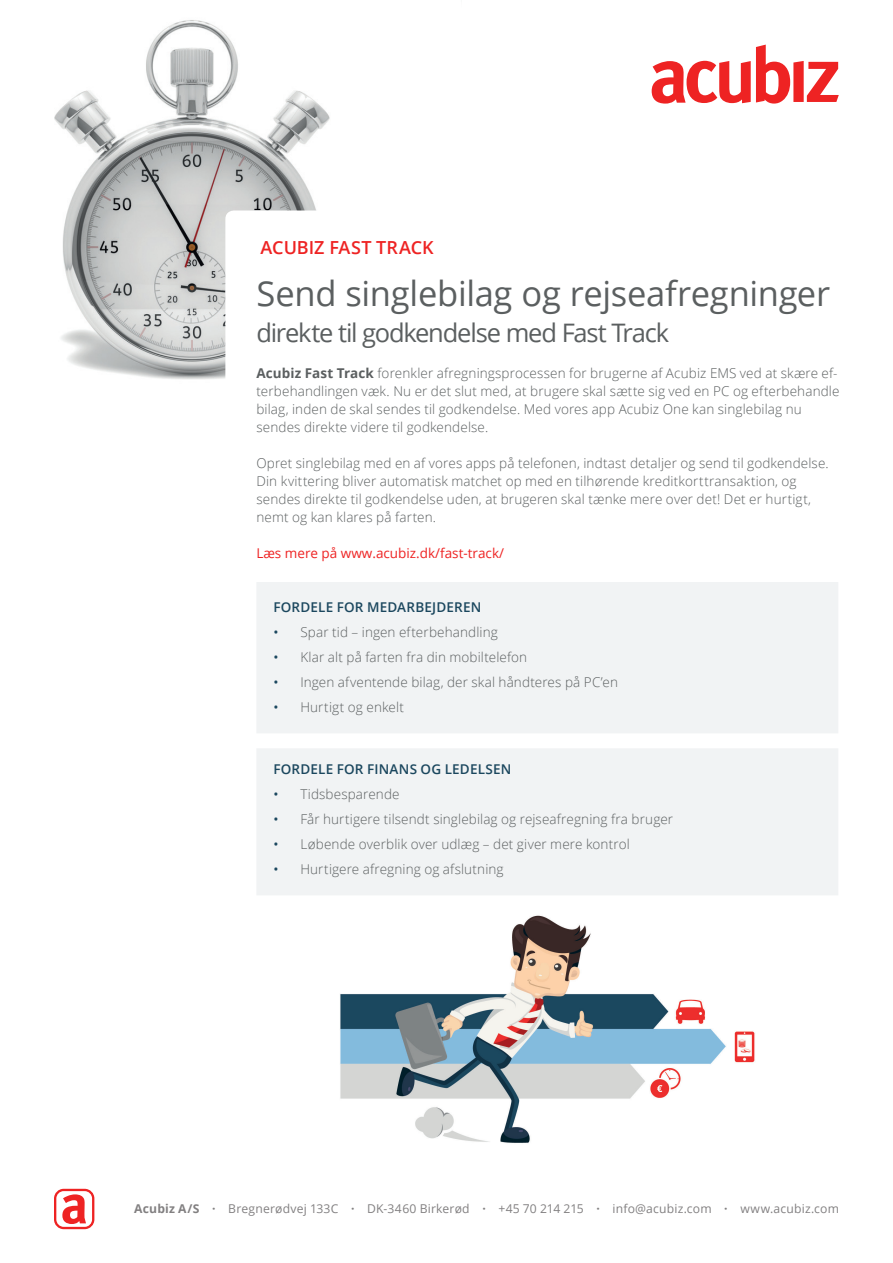
<style>
.page{position:relative;width:893px;height:1263px;background:#fff}
.page>*{position:absolute;margin:0;border:0;box-sizing:border-box;transform-origin:0 0}
.Headline_1__Left_Ali{font:34.5px "Open Sans";letter-spacing:-.01em;color:#5b5f60}
.Headline_1__Left_Ali-2{font:25.5px "Open Sans";letter-spacing:-.045em;color:#5b5f60}
.Caption_Notes__Left{font:600 18px "Open Sans";color:#ee2323}
.Headline_1__Left_Ali-3{font:300 13.5px/18px "Open Sans";letter-spacing:.01em;color:#5b5f60}
.Body_Copy__Left_Alig{font:600 13.5px "Open Sans";letter-spacing:.015em;color:#1b475e}
.t1{font:13.5px "Open Sans";color:#ee2323}
.Body_Copy__Left_Alig-2{font:12.15px "Open Sans";letter-spacing:.015em;color:#828081}
.s1{font-weight:700}
.s2{font-weight:400;color:#1b475e}
</style>
<div class="page">
<img style="left:54px;top:20px;width:276px;height:360px">
<div style="left:225px;top:210px;width:635px;height:735px;background:#fff;border-radius:9px"></div>
<svg style="left:54px;top:1189px;width:40px;height:40px"></svg>
<svg style="left:652px;top:45px;width:187px;height:59px"></svg>
<div style="left:257px;top:582px;width:581px;height:313px;background:#f1f3f4"></div>
<img style="left:340px;top:915px;width:415px;height:228px">
<p class="Caption_Notes__Left" style="left:261px;top:235px;width:174px">ACUBIZ FAST TRACK</p>
<p class="Headline_1__Left_Ali" style="left:256px;top:270px;width:575px">Send singlebilag og rejseafregninger</p>
<p class="Headline_1__Left_Ali-2" style="left:256px;top:315px;width:414px">direkte til godkendelse med Fast Track</p>
<p class="Headline_1__Left_Ali-3" style="left:256px;top:364px;width:585px"><span class="s1">Acubiz Fast Track</span> forenkler afregningsprocessen for brugerne af Acubiz EMS ved at skære ef&shy;terbehandlingen væk. Nu er det slut med, at brugere skal sætte sig ved en PC og efterbehandle bilag, inden de skal sendes til godkendelse. Med vores app Acubiz One kan singlebilag nu sendes direkte videre til godkendelse.</p>
<p class="Headline_1__Left_Ali-3" style="left:256px;top:454px;width:574px">Opret singlebilag med en af vores apps på telefonen, indtast detaljer og send til godkendelse.<br>Din kvittering bliver automatisk matchet op med en tilhørende kreditkorttransaktion, og sendes direkte til godkendelse uden, at brugeren skal tænke mere over det! Det er hurtigt, nemt og kan klares på farten.</p>
<p class="t1" style="left:256px;top:544px;width:249px">Læs mere på www.acubiz.dk/fast-track/</p>
<p class="Body_Copy__Left_Alig" style="left:273px;top:598px;width:209px">FORDELE FOR MEDARBEJDEREN</p>
<p class="Headline_1__Left_Ali-3" style="left:273px;top:623px;width:226px"><span class="s2">•</span> Spar tid – ingen efterbehandling</p>
<p class="Headline_1__Left_Ali-3" style="left:273px;top:648px;width:255px"><span class="s2">•</span> Klar alt på farten fra din mobiltelefon</p>
<p class="Headline_1__Left_Ali-3" style="left:273px;top:673px;width:346px"><span class="s2">•</span> Ingen afventende bilag, der skal håndteres på PC’en</p>
<p class="Headline_1__Left_Ali-3" style="left:273px;top:698px;width:132px"><span class="s2">•</span> Hurtigt og enkelt</p>
<p class="Body_Copy__Left_Alig" style="left:273px;top:760px;width:239px">FORDELE FOR FINANS OG LEDELSEN</p>
<p class="Headline_1__Left_Ali-3" style="left:273px;top:785px;width:128px"><span class="s2">•</span> Tidsbesparende</p>
<p class="Headline_1__Left_Ali-3" style="left:273px;top:810px;width:401px"><span class="s2">•</span> Får hurtigere tilsendt singlebilag og rejseafregning fra bruger</p>
<p class="Headline_1__Left_Ali-3" style="left:273px;top:835px;width:358px"><span class="s2">•</span> Løbende overblik over udlæg – det giver mere kontrol</p>
<p class="Headline_1__Left_Ali-3" style="left:273px;top:860px;width:232px"><span class="s2">•</span> Hurtigere afregning og afslutning</p>
<p class="Body_Copy__Left_Alig-2" style="left:134px;top:1200px;width:706px"><span class="s1">Acubiz A/S ·</span> Bregnerødvej 133C <span class="s1">·</span> DK-3460 Birkerød <span class="s1">·</span> +45 70 214 215 <span class="s1">·</span> info@acubiz.com <span class="s1">·</span> www.acubiz.com</p>
</div>
